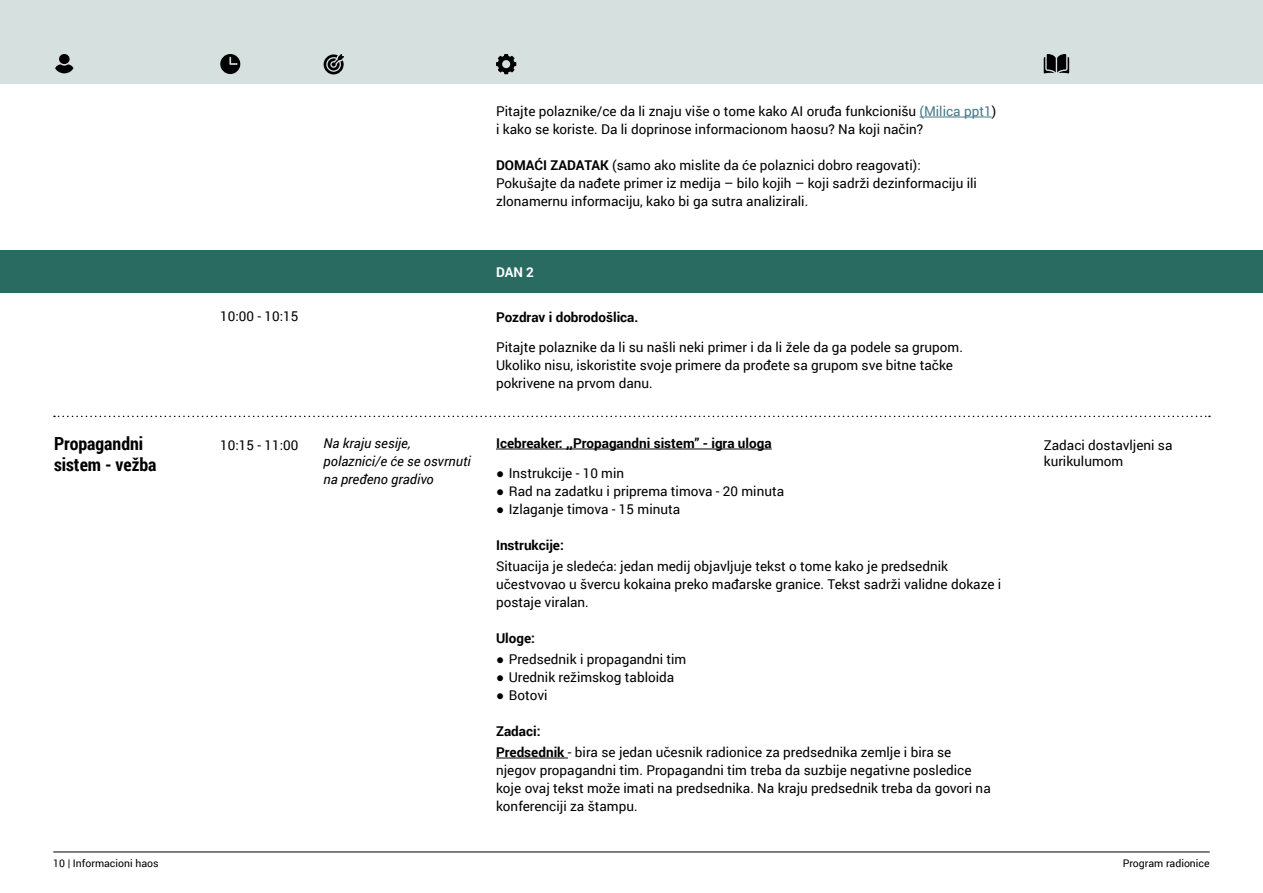
<style>
.page{position:relative;width:1263px;height:893px;background:#fff}
.page>*{position:absolute;margin:0;border:0;box-sizing:border-box;transform-origin:0 0}
.t1{font:700 18px/21px "Roboto Condensed";color:#000}
.t2{font:13.5px/18px "Roboto";color:#000}
.t3{font:700 13.5px "Roboto";color:#000}
.t4{font:italic 13.5px/18px "Roboto";color:#000}
.t5{font:700 13.5px "Roboto";color:#fff}
.t6{font:10.5px "Roboto";color:#000}
.s1{color:#467886}
.s2{font-weight:700}
.s3{font-family:"Times New Roman"}
</style>
<div class="page">
<hr style="left:53px;top:852px;width:1157px;height:1px;background:#000">
<div style="left:0;top:0;width:1263px;height:83px;background:#d6e0de"></div>
<div style="left:0;top:250px;width:1263px;height:43px;background:#296a61"></div>
<div style="left:59px;top:54px;width:11px;height:10px;background:#000;border-radius:50%"></div>
<svg style="left:55px;top:64px;width:18px;height:9px"></svg>
<svg style="left:220px;top:54px;width:20px;height:20px"></svg>
<svg style="left:324px;top:54px;width:20px;height:20px"></svg>
<svg style="left:496px;top:54px;width:20px;height:20px"></svg>
<svg style="left:1044px;top:54px;width:25px;height:19px"></svg>
<hr style="left:919px;top:117px;width:73px;height:1px;background:#467886">
<svg style="left:54px;top:416px;width:1156px;height:1px"></svg>
<hr style="left:496px;top:449px;width:276px;height:1px;background:#000">
<hr style="left:496px;top:758px;width:72px;height:1px;background:#000">
<p class="t2" style="left:496px;top:102px;width:502px">Pitajte polaznike/ce da li znaju više o tome kako AI oruđa funkcionišu <span class="s1">(Milica ppt1</span>) i kako se koriste. Da li doprinose informacionom haosu? Na koji način?</p>
<p class="t2" style="left:496px;top:156px;width:482px"><span class="s2">DOMAĆI ZADATAK</span> (samo ako mislite da će polaznici dobro reagovati):<br>Pokušajte da nađete primer iz medija – bilo kojih – koji sadrži dezinformaciju ili zlonamernu informaciju, kako bi ga sutra analizirali.</p>
<p class="t5" style="left:496px;top:262px;width:39px">DAN 2</p>
<p class="t2" style="left:220px;top:307px;width:80px">10:00 - 10:15</p>
<p class="t3" style="left:496px;top:308px;width:144px">Pozdrav i dobrodošlica.</p>
<p class="t2" style="left:496px;top:338px;width:468px">Pitajte polaznike da li su našli neki primer i da li žele da ga podele sa grupom.<br>Ukoliko nisu, iskoristite svoje primere da prođete sa grupom sve bitne tačke pokrivene na prvom danu.</p>
<h1 class="t1" style="left:54px;top:432px;width:104px">Propagandni sistem - vežba</h1>
<p class="t2" style="left:220px;top:436px;width:80px">10:15 - 11:00</p>
<p class="t4" style="left:324px;top:434px;width:149px">Na kraju sesije, polaznici/e će se osvrnuti na pređeno gradivo</p>
<p class="t3" style="left:496px;top:434px;width:277px">Icebreaker: ,,Propagandni sistem” - igra uloga</p>
<p class="t2" style="left:496px;top:464px;width:130px"><span class="s3">●</span> Instrukcije - 10 min</p>
<p class="t2" style="left:496px;top:482px;width:290px"><span class="s3">●</span> Rad na zadatku i priprema timova - 20 minuta</p>
<p class="t2" style="left:496px;top:500px;width:186px"><span class="s3">●</span> Izlaganje timova - 15 minuta</p>
<p class="t3" style="left:496px;top:536px;width:69px">Instrukcije:</p>
<p class="t2" style="left:496px;top:557px;width:507px">Situacija je sledeća: jedan medij objavljuje tekst o tome kako je predsednik učestvovao u švercu kokaina preko mađarske granice. Tekst sadrži validne dokaze i postaje viralan.</p>
<p class="t3" style="left:496px;top:629px;width:41px">Uloge:</p>
<p class="t2" style="left:496px;top:650px;width:192px"><span class="s3">●</span> Predsednik i propagandni tim</p>
<p class="t2" style="left:496px;top:668px;width:180px"><span class="s3">●</span> Urednik režimskog tabloida</p>
<p class="t2" style="left:496px;top:686px;width:53px"><span class="s3">●</span> Botovi</p>
<p class="t2" style="left:496px;top:720px;width:457px;line-height:21px"><span class="s2">Zadaci:<br>Predsednik</span> - bira se jedan učesnik radionice za predsednika zemlje i bira se</p>
<p class="t2" style="left:496px;top:761px;width:496px">njegov propagandni tim. Propagandni tim treba da suzbije negativne posledice koje ovaj tekst može imati na predsednika. Na kraju predsednik treba da govori na konferenciji za štampu.</p>
<p class="t2" style="left:1044px;top:437px;width:130px;line-height:16.2px">Zadaci dostavljeni sa kurikulumom</p>
<p class="t6" style="left:53px;top:856px;width:107px">10 | Informacioni haos</p>
<p class="t6" style="left:1123px;top:856px;width:89px">Program radionice</p>
</div>
